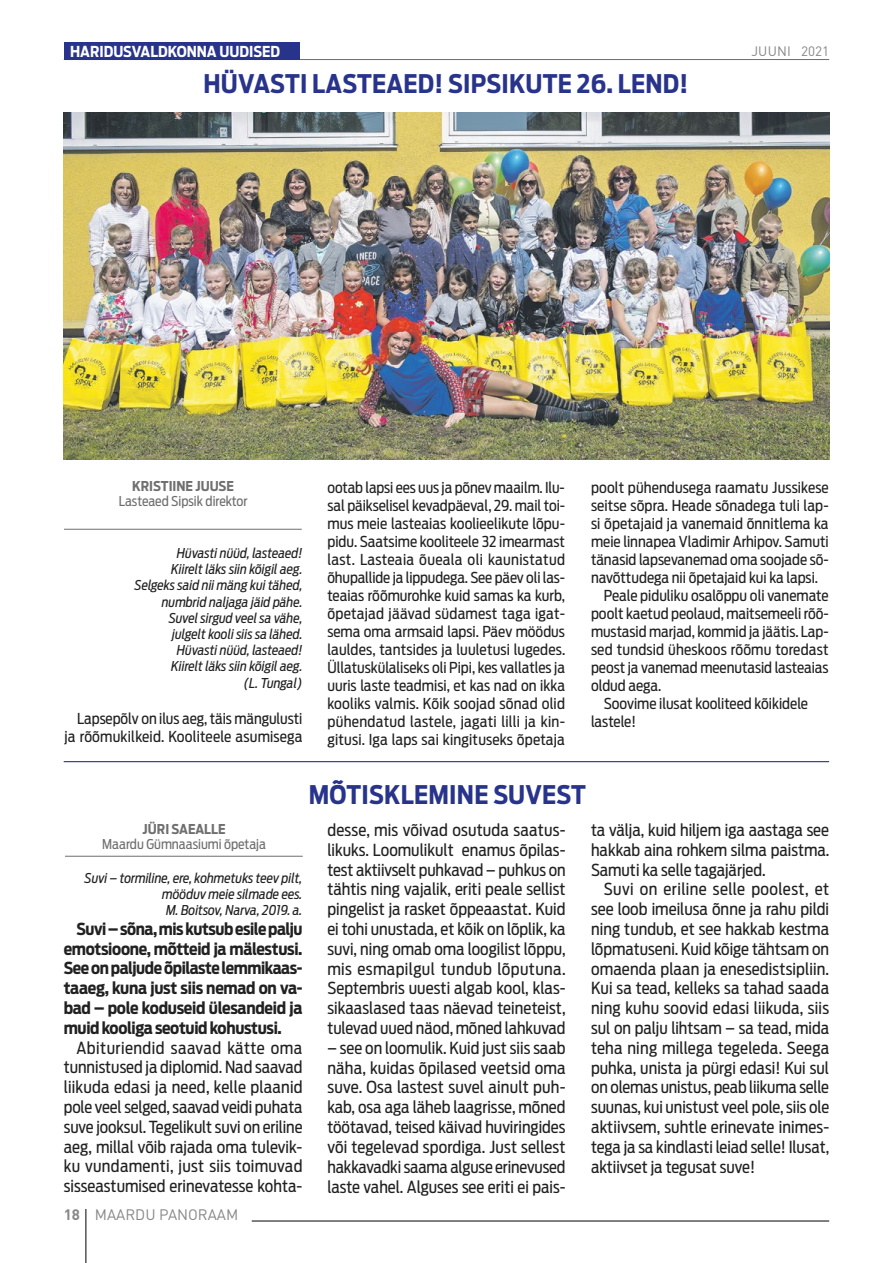
<style>
.page{position:relative;width:893px;height:1263px;background:#fff}
.page>*{position:absolute;margin:0;border:0;box-sizing:border-box;transform-origin:0 0}
.t1{font:700 25.5px "Ford Antenna Cond";letter-spacing:.01em;color:#28348b}
.t2{font:16.5px/19.8px "Ford Antenna Cond";color:#212121;text-align:justify}
.t3{font:700 16.5px/19.8px "Ford Antenna Cond";letter-spacing:-.02em;color:#212121;text-align:justify}
.t4{font:15px/18px "Ford Antenna Cond";color:#212121;text-align:right}
.t5{font:700 15px "Ford Antenna Cond";color:#fff}
.t6{font:15px "DIN Pro";color:#878787}
.t7{font:italic 13.5px/16.2px "Ford Antenna Cond";color:#212121;text-align:right}
.t8{font:13.5px "Ford Antenna Cond";color:#706f6f}
.t9{font:700 13.5px "Ford Antenna Cond";color:#706f6f}
.t10{font:13.5px "DIN Pro";letter-spacing:.01em;color:#878787}
.s1{font-weight:700}
</style>
<div class="page">
<hr style="left:252px;top:1221px;width:577px;height:1px;background:#000">
<hr style="left:86px;top:1209px;width:1px;height:54px;background:#000">
<hr style="left:64px;top:59px;width:765px;height:1px;background:#706f6f">
<div style="left:64px;top:43px;width:235px;height:17px;background:#28348b"></div>
<img style="left:64px;top:112px;width:765px;height:347px">
<hr style="left:64px;top:529px;width:238px;height:1px;background:#706f6f">
<hr style="left:65px;top:856px;width:238px;height:1px;background:#706f6f">
<hr style="left:64px;top:761px;width:765px;height:1px;background:#28348b">
<p class="t5" style="left:70px;top:38px;width:211px">HARIDUSVALDKONNA UUDISED</p>
<h1 class="t1" style="left:203px;top:61px;width:486px">HÜVASTI LASTEAED! SIPSIKUTE 26. LEND!</h1>
<p class="t10" style="left:751px;top:42px;width:79px">JUUNI 2021</p>
<p class="t9" style="left:132px;top:474px;width:103px">KRISTIINE JUUSE</p>
<p class="t8" style="left:119px;top:490px;width:130px">Lasteaed Sipsik direktor</p>
<p class="t7" style="left:135px;top:543px;width:170px">Hüvasti nüüd, lasteaed!<br>Kiirelt läks siin kõigil aeg.<br>Selgeks said nii mäng kui tähed, numbrid naljaga jäid pähe.<br>Suvel sirgud veel sa vähe, julgelt kooli siis sa lähed.<br>Hüvasti nüüd, lasteaed!<br>Kiirelt läks siin kõigil aeg.<br>(L. Tungal)</p>
<p class="t4" style="left:65px;top:707px;width:240px">Lapsepõlv on ilus aeg, täis mängulusti ja rõõmukilkeid. Kooliteele asumisega</p>
<p class="t4" style="left:327px;top:476px;width:239px;text-align:justify">ootab lapsi ees uus ja põnev maailm. Ilu&shy;sal päikselisel kevadpäeval, 29. mail toi&shy;mus meie lasteaias koolieelikute lõpu&shy;pidu. Saatsime kooliteele 32 imearmast last. Lasteaia õueala oli kaunistatud õhupallide ja lippudega. See päev oli las&shy;teaias rõõmurohke kuid samas ka kurb, õpetajad jäävad südamest taga igat&shy;sema oma armsaid lapsi. Päev möödus lauldes, tantsides ja luuletusi lugedes.<br>Üllatuskülaliseks oli Pipi, kes vallatles ja uuris laste teadmisi, et kas nad on ikka kooliks valmis. Kõik soojad sõnad olid pühendatud lastele, jagati lilli ja kin&shy;gitusi. Iga laps sai kingituseks õpetaja</p>
<p class="t4" style="left:591px;top:476px;width:239px">poolt pühendusega raamatu Jussikese</p>
<p class="t4" style="left:591px;top:494px;width:239px">seitse sõpra. Heade sõnadega tuli lap-</p>
<p class="t4" style="left:591px;top:512px;width:239px">si õpetajaid ja vanemaid õnnitlema ka</p>
<p class="t4" style="left:591px;top:530px;width:239px">meie linnapea Vladimir Arhipov. Samuti</p>
<p class="t4" style="left:591px;top:548px;width:239px">tänasid lapsevanemad oma soojade sõ-</p>
<p class="t4" style="left:591px;top:566px;width:229px">navõttudega nii õpetajaid kui ka lapsi.</p>
<p class="t4" style="left:604px;top:584px;width:226px">Peale piduliku osalõppu oli vanemate</p>
<p class="t4" style="left:591px;top:602px;width:239px">poolt kaetud peolaud, maitsemeeli rõõ-</p>
<p class="t4" style="left:591px;top:620px;width:239px">mustasid marjad, kommid ja jäätis. Lap-</p>
<p class="t4" style="left:591px;top:638px;width:239px">sed tundsid üheskoos rõõmu toredast</p>
<p class="t4" style="left:591px;top:656px;width:239px">peost ja vanemad meenutasid lasteaias</p>
<p class="t4" style="left:591px;top:674px;width:72px">oldud aega.</p>
<p class="t4" style="left:604px;top:692px;width:206px">Soovime ilusat kooliteed kõikidele</p>
<p class="t4" style="left:591px;top:710px;width:46px">lastele!</p>
<p class="t9" style="left:143px;top:817px;width:84px">JÜRI SAEALLE</p>
<p class="t8" style="left:102px;top:832px;width:165px">Maardu Gümnaasiumi õpetaja</p>
<p class="t7" style="left:162px;top:868px;width:142px;text-align:justify;text-indent:-78px">Suvi – tormiline, ere, kohmetuks teev pilt, mööduv meie silmade ees.<br>M. Boitsov, Narva, 2019. a.</p>
<p class="t3" style="left:64px;top:917px;width:240px;text-indent:13px">Suvi – sõna, mis kutsub esile palju emotsioone, mõtteid ja mälestusi.<br>See on paljude õpilaste lemmikaas&shy;taaeg, kuna just siis nemad on va&shy;bad – pole koduseid ülesandeid ja muid kooliga seotuid kohustusi.</p>
<p class="t2" style="left:64px;top:1035px;width:240px;text-indent:13px">Abituriendid saavad kätte oma tunnistused ja diplomid. Nad saavad liikuda edasi ja need, kelle plaanid pole veel selged, saavad veidi puhata suve jooksul. Tegelikult suvi on eriline aeg, millal võib rajada oma tulevik&shy;ku vundamenti, just siis toimuvad sisseastumised erinevatesse kohta-</p>
<p class="t6" style="left:64px;top:1205px;width:176px"><span class="s1">18</span> MAARDU PANORAAM</p>
<h1 class="t1" style="left:309px;top:772px;width:279px">MÕTISKLEMINE SUVEST</h1>
<p class="t2" style="left:327px;top:818px;width:240px">desse, mis võivad osutuda saatus&shy;likuks. Loomulikult enamus õpilas&shy;test aktiivselt puhkavad – puhkus on tähtis ning vajalik, eriti peale sellist pingelist ja rasket õppeaastat. Kuid ei tohi unustada, et kõik on lõplik, ka suvi, ning omab oma loogilist lõppu, mis esmapilgul tundub lõputuna.<br>Septembris uuesti algab kool, klas&shy;sikaaslased taas näevad teineteist, tulevad uued näod, mõned lahkuvad</p>
<p class="t2" style="left:327px;top:1036px;width:240px">– see on loomulik. Kuid just siis saab näha, kuidas õpilased veetsid oma suve. Osa lastest suvel ainult puh&shy;kab, osa aga läheb laagrisse, mõned töötavad, teised käivad huviringides või tegelevad spordiga. Just sellest hakkavadki saama alguse erinevused laste vahel. Alguses see eriti ei pais-</p>
<p class="t2" style="left:591px;top:818px;width:240px">ta välja, kuid hiljem iga aastaga see hakkab aina rohkem silma paistma.<br>Samuti ka selle tagajärjed.</p>
<p class="t2" style="left:591px;top:877px;width:240px;text-indent:13px">Suvi on eriline selle poolest, et see loob imeilusa õnne ja rahu pildi ning tundub, et see hakkab kestma lõpmatuseni. Kuid kõige tähtsam on omaenda plaan ja enesedistsipliin.<br>Kui sa tead, kelleks sa tahad saada ning kuhu soovid edasi liikuda, siis sul on palju lihtsam – sa tead, mida teha ning millega tegeleda. Seega puhka, unista ja pürgi edasi! Kui sul on olemas unistus, peab liikuma selle suunas, kui unistust veel pole, siis ole aktiivsem, suhtle erinevate inimes&shy;tega ja sa kindlasti leiad selle! Ilusat, aktiivset ja tegusat suve!</p>
</div>
